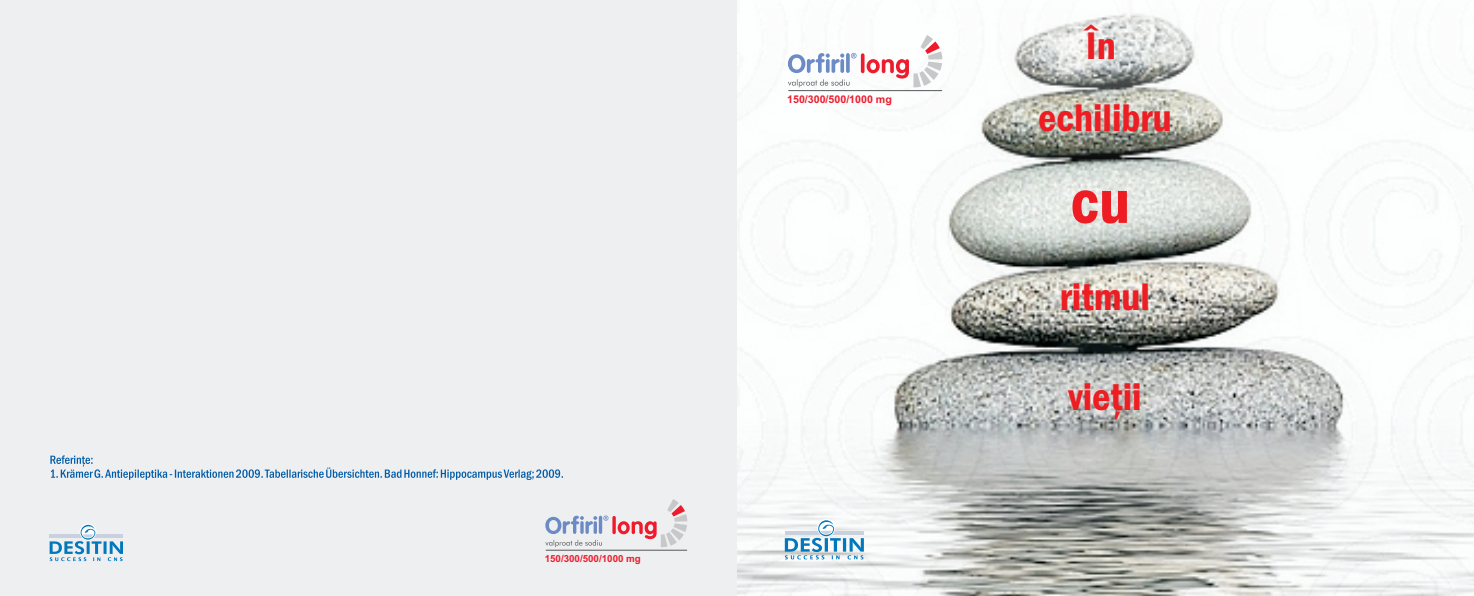
<style>
.page{position:relative;width:1474px;height:596px;background:#fff}
.page>*{position:absolute;margin:0;border:0;box-sizing:border-box;transform-origin:0 0}
.t1{font:600 condensed 64.75px "Franklin Gothic";color:#ee1d23}
.t2{font:600 condensed 39.9px/72.6px "Franklin Gothic";color:#ee1d23;text-align:center}
.t3{font:700 10.67px "Arial";color:#ee1b2c}
.t4{font:700 9.8px "Arial";color:#ee1b2c}
</style>
<div class="page">
<img style="left:737px;top:13px;width:736px;height:582px">
<div style="left:0;top:0;width:737px;height:595px;background:#edeff0"></div>
<svg style="left:860px;top:53px;width:4px;height:20px"></svg>
<svg style="left:788px;top:53px;width:56px;height:20px"></svg>
<hr style="left:846px;top:53px;width:3px;height:20px;background:#6c8bc6;border-radius:2px">
<svg style="left:851px;top:53px;width:5px;height:5px"></svg>
<svg style="left:866px;top:35px;width:76px;height:52px"></svg>
<svg style="left:788px;top:79px;width:61px;height:8px"></svg>
<hr style="left:788px;top:90px;width:154px;height:1px;background:#57585a">
<svg style="left:50px;top:455px;width:513px;height:24px"></svg>
<svg style="left:50px;top:524px;width:73px;height:36px"></svg>
<svg style="left:612px;top:515px;width:4px;height:19px"></svg>
<svg style="left:545px;top:515px;width:52px;height:18px"></svg>
<hr style="left:599px;top:515px;width:3px;height:18px;background:#6c8bc6;border-radius:2px">
<svg style="left:603px;top:515px;width:5px;height:5px"></svg>
<svg style="left:617px;top:499px;width:70px;height:48px"></svg>
<svg style="left:545px;top:539px;width:57px;height:7px"></svg>
<hr style="left:545px;top:549px;width:142px;height:1px;background:#57585a">
<svg style="left:784px;top:518px;width:79px;height:41px"></svg>
<p class="t3" style="left:787px;top:95px;width:106px">150/300/500/1000 mg</p>
<p class="t4" style="left:544px;top:554px;width:98px">150/300/500/1000 mg</p>
<p class="t2" style="left:1038px;top:12px;width:135px">În echilibru</p>
<h1 class="t1" style="left:1070px;top:177px;width:61px">cu</h1>
<p class="t2" style="left:1059px;top:264px;width:92px">ritmul</p>
<p class="t2" style="left:1068px;top:363px;width:75px">vieþii</p>
</div>
